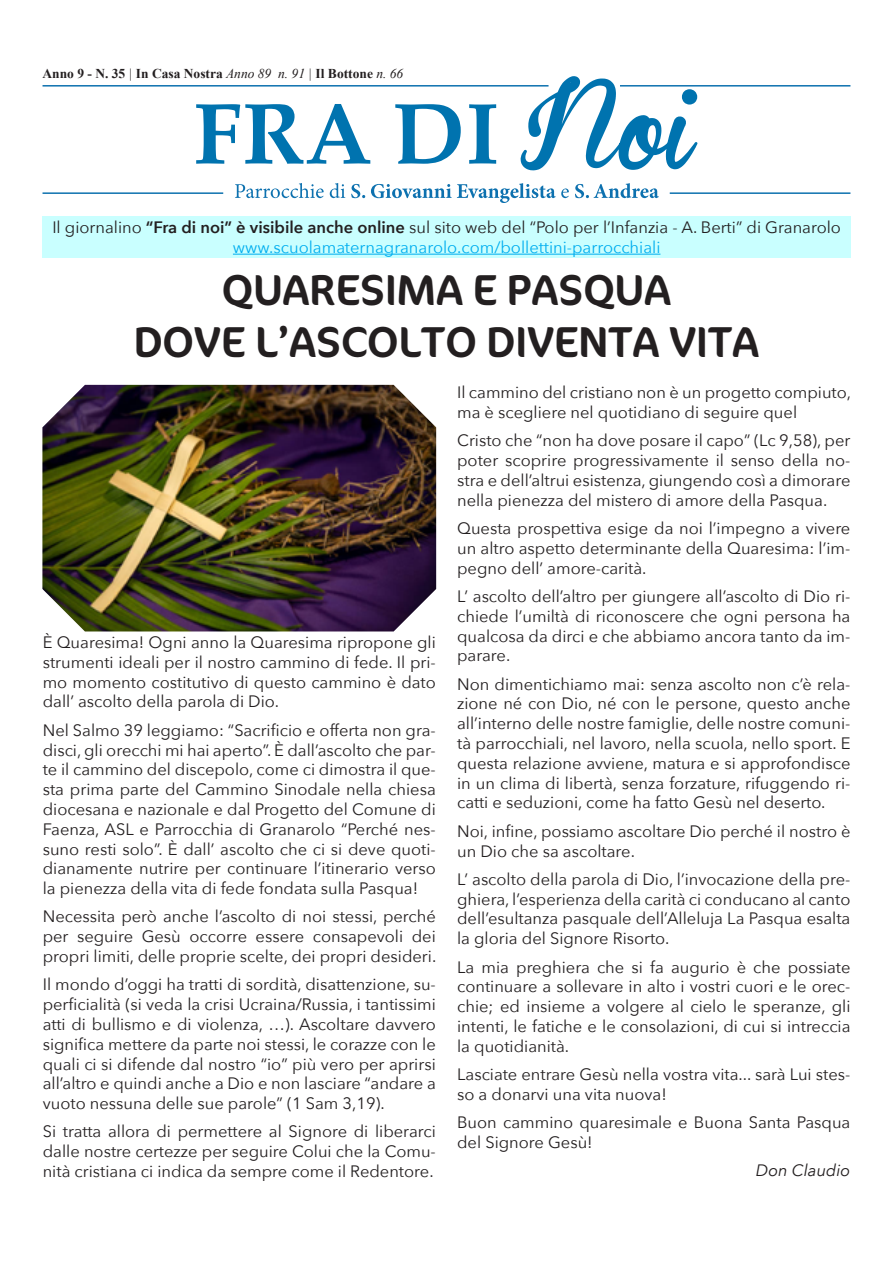
<style>
.page{position:relative;width:893px;height:1263px;background:#fff}
.page>*{position:absolute;margin:0;border:0;box-sizing:border-box;transform-origin:0 0}
.t1{font:43.5px "Cocon";color:#231f20}
.t2{font:16.5px/19.8px "Avenir Next";color:#231f20;text-align:justify}
.t3{font:16.5px "Avenir Next";color:#00aeef}
.t4{font:italic 16.5px "Avenir Next";color:#231f20}
.t5{font:700 13.5px "Times New Roman";color:#231f20}
.s1{font-weight:400;font-style:italic}
.s2{font-weight:600}
</style>
<div class="page">
<svg style="left:196px;top:76px;width:502px;height:94px"></svg>
<svg style="left:235px;top:183px;width:424px;height:20px"></svg>
<hr style="left:43px;top:85px;width:506px;height:2px;background:#0d71af">
<hr style="left:620px;top:85px;width:230px;height:2px;background:#0d71af">
<hr style="left:43px;top:192px;width:180px;height:2px;background:#0d71af">
<hr style="left:670px;top:192px;width:180px;height:2px;background:#0d71af">
<div style="left:43px;top:217px;width:808px;height:41px;background:#c9ffff"></div>
<hr style="left:233px;top:254px;width:427px;height:1px;background:#00aeef">
<img style="left:42px;top:385px;width:394px;height:246px">
<p class="t5" style="left:43px;top:64px;width:362px">Anno 9 - N. 35 <span class="s1">|</span> In Casa Nostra <span class="s1">Anno 89 n. 91 |</span> Il Bottone <span class="s1">n. 66</span></p>
<p class="t2" style="left:52px;top:217px;width:790px">Il giornalino <span class="s2">“Fra di noi” è visibile anche online</span> sul sito web del “Polo per l’Infanzia - A. Berti” di Granarolo</p>
<p class="t3" style="left:233px;top:233px;width:429px">www.scuolamaternagranarolo.com/bollettini-parrocchiali</p>
<p class="t1" style="left:222px;top:265px;width:451px">QUARESIMA E PASQUA</p>
<p class="t1" style="left:134px;top:317px;width:627px">DOVE L’ASCOLTO DIVENTA VITA</p>
<p class="t2" style="left:43px;top:632px;width:395px">È Quaresima! Ogni anno la Quaresima ripropone gli strumenti ideali per il nostro cammino di fede. Il pri&shy;mo momento costitutivo di questo cammino è dato dall’ ascolto della parola di Dio.</p>
<p class="t2" style="left:43px;top:719px;width:395px">Nel Salmo 39 leggiamo: “Sacrificio e offerta non gra&shy;disci, gli orecchi mi hai aperto”. È dall’ascolto che par&shy;te il cammino del discepolo, come ci dimostra il que&shy;sta prima parte del Cammino Sinodale nella chiesa diocesana e nazionale e dal Progetto del Comune di Faenza, ASL e Parrocchia di Granarolo “Perché nes&shy;suno resti solo”. È dall’ ascolto che ci si deve quoti&shy;dianamente nutrire per continuare l’itinerario verso la pienezza della vita di fede fondata sulla Pasqua!</p>
<p class="t2" style="left:43px;top:906px;width:395px">Necessita però anche l’ascolto di noi stessi, perché per seguire Gesù occorre essere consapevoli dei propri limiti, delle proprie scelte, dei propri desideri.</p>
<p class="t2" style="left:43px;top:974px;width:395px">Il mondo d’oggi ha tratti di sordità, disattenzione, su&shy;perficialità (si veda la crisi Ucraina/Russia, i tantissimi atti di bullismo e di violenza, …). Ascoltare davvero significa mettere da parte noi stessi, le corazze con le quali ci si difende dal nostro “io” più vero per aprirsi all’altro e quindi anche a Dio e non lasciare “andare a vuoto nessuna delle sue parole” (1 Sam 3,19).</p>
<p class="t2" style="left:43px;top:1121px;width:395px">Si tratta allora di permettere al Signore di liberarci dalle nostre certezze per seguire Colui che la Comu&shy;nità cristiana ci indica da sempre come il Redentore.</p>
<p class="t2" style="left:457px;top:382px;width:395px">Il cammino del cristiano non è un progetto compiuto, ma è scegliere nel quotidiano di seguire quel</p>
<p class="t2" style="left:457px;top:430px;width:395px">Cristo che “non ha dove posare il capo” (Lc 9,58), per poter scoprire progressivamente il senso della no&shy;stra e dell’altrui esistenza, giungendo così a dimorare nella pienezza del mistero di amore della Pasqua.</p>
<p class="t2" style="left:457px;top:518px;width:395px">Questa prospettiva esige da noi l’impegno a vivere un altro aspetto determinante della Quaresima: l’im&shy;pegno dell’ amore-carità.</p>
<p class="t2" style="left:457px;top:585px;width:395px">L’ ascolto dell’altro per giungere all’ascolto di Dio ri&shy;chiede l’umiltà di riconoscere che ogni persona ha qualcosa da dirci e che abbiamo ancora tanto da im&shy;parare.</p>
<p class="t2" style="left:457px;top:673px;width:395px">Non dimentichiamo mai: senza ascolto non c’è rela&shy;zione né con Dio, né con le persone, questo anche all’interno delle nostre famiglie, delle nostre comuni&shy;tà parrocchiali, nel lavoro, nella scuola, nello sport. E questa relazione avviene, matura e si approfondisce in un clima di libertà, senza forzature, rifuggendo ri&shy;catti e seduzioni, come ha fatto Gesù nel deserto.</p>
<p class="t2" style="left:457px;top:820px;width:395px">Noi, infine, possiamo ascoltare Dio perché il nostro è un Dio che sa ascoltare.</p>
<p class="t2" style="left:457px;top:868px;width:395px">L’ ascolto della parola di Dio, l’invocazione della pre&shy;ghiera, l’esperienza della carità ci conducano al canto dell’esultanza pasquale dell’Alleluja La Pasqua esalta la gloria del Signore Risorto.</p>
<p class="t2" style="left:457px;top:956px;width:395px">La mia preghiera che si fa augurio è che possiate continuare a sollevare in alto i vostri cuori e le orec&shy;chie; ed insieme a volgere al cielo le speranze, gli intenti, le fatiche e le consolazioni, di cui si intreccia la quotidianità.</p>
<p class="t2" style="left:457px;top:1064px;width:395px">Lasciate entrare Gesù nella vostra vita... sarà Lui stes&shy;so a donarvi una vita nuova!</p>
<p class="t2" style="left:457px;top:1112px;width:395px">Buon cammino quaresimale e Buona Santa Pasqua del Signore Gesù!</p>
<p class="t4" style="left:756px;top:1156px;width:96px">Don Claudio</p>
</div>
